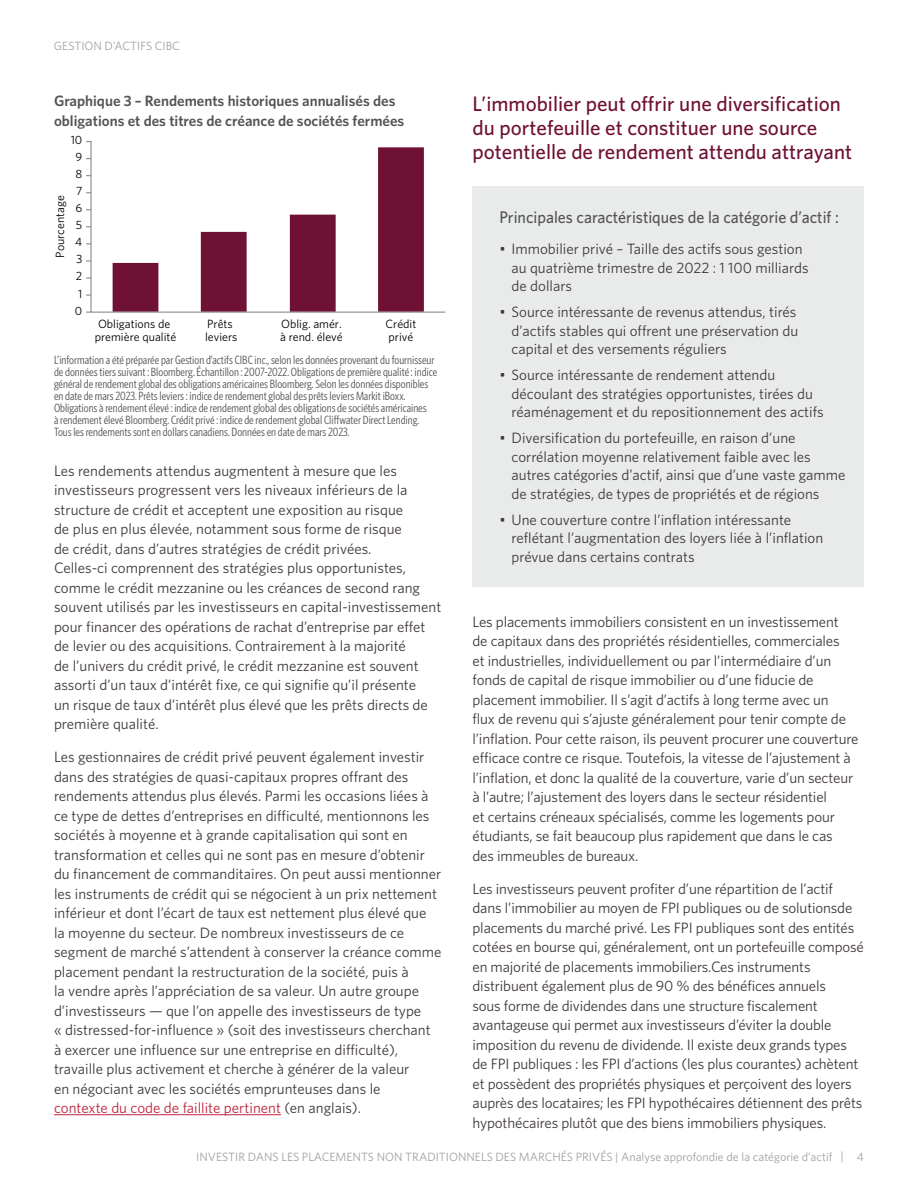
<style>
.page{position:relative;width:918px;height:1188px;background:#fff}
.page>*{position:absolute;margin:0;border:0;box-sizing:border-box;transform-origin:0 0}
.Subheader_H3{font:500 21px/24px "Whitney";color:#6f1035}
.Subheader_H4{font:500 16.8px "Whitney";color:#545455;scale:.95 1}
.Body_P{font:15px/19.5px "Whitney";color:#3f3838}
.Subheader_H5{font:600 15px/19.5px "Whitney";color:#545455}
.Source_p{font:12px/12px "Whitney Condensed";color:#545455}
.t1{font:12px "Whitney";color:#a0a0a1}
.t2{font:12px/17.1px "Whitney";color:#000}
.s1{color:#bf233b}
</style>
<div class="page">
<div style="left:472px;top:186px;width:392px;height:401px;background:#e9ebea"></div>
<hr style="left:54px;top:1114px;width:227px;height:1px;background:#bf233b">
<svg style="left:90px;top:141px;width:355px;height:172px"></svg>
<p class="t1" style="left:54px;top:38px;width:127px">GESTION D’ACTIFS CIBC</p>
<h5 class="Subheader_H5" style="left:54px;top:91px;width:352px">Graphique 3 – Rendements historiques annualisés des obligations et des titres de créance de sociétés fermées</h5>
<p class="t2" style="left:71px;top:131px;width:13px">10</p>
<p class="t2" style="left:51px;top:258px;width:64px;rotate:-90deg">Pourcentage</p>
<p class="t2" style="left:76px;top:148px;width:8px">9<br>8</p>
<p class="t2" style="left:75px;top:182px;width:9px;text-align:justify">7<br>6<br>5<br>4<br>3<br>2<br>1</p>
<p class="t2" style="left:75px;top:302px;width:9px">0</p>
<p class="t2" style="left:95px;top:317px;width:83px;line-height:13.5px">Obligations de première qualité</p>
<p class="t2" style="left:205px;top:317px;width:34px;line-height:13.5px">Prêts leviers</p>
<p class="t2" style="left:280px;top:317px;width:64px;line-height:13.5px">Oblig. amér. à rend. élevé</p>
<p class="t2" style="left:386px;top:317px;width:32px;line-height:13.5px">Crédit privé</p>
<p class="Source_p" style="left:54px;top:353px;width:385px">L’information a été préparée par Gestion d’actifs CIBC inc., selon les données provenant du fournisseur de données tiers suivant : Bloomberg. Échantillon : 2007-2022. Obligations de première qualité : indice général de rendement global des obligations américaines Bloomberg. Selon les données disponibles en date de mars 2023. Prêts leviers : indice de rendement global des prêts leviers Markit iBoxx.<br>Obligations à rendement élevé : indice de rendement global des obligations de sociétés américaines<br>à rendement élevé Bloomberg. Crédit privé : indice de rendement global Cliffwater Direct Lending.<br>Tous les rendements sont en dollars canadiens. Données en date de mars 2023.</p>
<p class="Body_P" style="left:54px;top:460px;width:389px">Les rendements attendus augmentent à mesure que les investisseurs progressent vers les niveaux inférieurs de la structure de crédit et acceptent une exposition au risque<br>de plus en plus élevée, notamment sous forme de risque<br>de crédit, dans d’autres stratégies de crédit privées.<br>Celles-ci comprennent des stratégies plus opportunistes, comme le crédit mezzanine ou les créances de second rang souvent utilisés par les investisseurs en capital-investissement pour financer des opérations de rachat d’entreprise par effet de levier ou des acquisitions. Contrairement à la majorité<br>de l’univers du crédit privé, le crédit mezzanine est souvent assorti d’un taux d’intérêt fixe, ce qui signifie qu’il présente<br>un risque de taux d’intérêt plus élevé que les prêts directs de première qualité.</p>
<p class="Body_P" style="left:54px;top:747px;width:389px">Les gestionnaires de crédit privé peuvent également investir dans des stratégies de quasi-capitaux propres offrant des rendements attendus plus élevés. Parmi les occasions liées à ce type de dettes d’entreprises en difficulté, mentionnons les sociétés à moyenne et à grande capitalisation qui sont en transformation et celles qui ne sont pas en mesure d’obtenir du financement de commanditaires. On peut aussi mentionner les instruments de crédit qui se négocient à un prix nettement inférieur et dont l’écart de taux est nettement plus élevé que<br>la moyenne du secteur. De nombreux investisseurs de ce segment de marché s’attendent à conserver la créance comme placement pendant la restructuration de la société, puis à<br>la vendre après l’appréciation de sa valeur. Un autre groupe d’investisseurs — que l’on appelle des investisseurs de type<br>« distressed-for-influence » (soit des investisseurs cherchant à exercer une influence sur une entreprise en difficulté), travaille plus activement et cherche à générer de la valeur<br>en négociant avec les sociétés emprunteuses dans le<br><span class="s1">contexte du code de faillite pertinent</span> (en anglais).</p>
<h3 class="Subheader_H3" style="left:472px;top:92px;width:381px">L’immobilier peut offrir une diversification du portefeuille et constituer une source potentielle de rendement attendu attrayant</h3>
<h4 class="Subheader_H4" style="left:500px;top:206px;width:359px">Principales caractéristiques de la catégorie d’actif :</h4>
<p class="Body_P" style="left:512px;top:239px;width:299px;line-height:18.8px;text-indent:-12px">• Immobilier privé – Taille des actifs sous gestion au quatrième trimestre de 2022 : 1 100 milliards de dollars</p>
<p class="Body_P" style="left:512px;top:302px;width:288px;line-height:18.8px;text-indent:-12px">• Source intéressante de revenus attendus, tirés d’actifs stables qui offrent une préservation du capital et des versements réguliers</p>
<p class="Body_P" style="left:512px;top:365px;width:314px;line-height:18.8px;text-indent:-12px">• Source intéressante de rendement attendu découlant des stratégies opportunistes, tirées du réaménagement et du repositionnement des actifs</p>
<p class="Body_P" style="left:512px;top:428px;width:336px;line-height:18.8px;text-indent:-12px">• Diversification du portefeuille, en raison d’une corrélation moyenne relativement faible avec les autres catégories d’actif, ainsi que d’une vaste gamme de stratégies, de types de propriétés et de régions</p>
<p class="Body_P" style="left:512px;top:510px;width:313px;line-height:18.8px;text-indent:-12px">• Une couverture contre l’inflation intéressante reflétant l’augmentation des loyers liée à l’inflation prévue dans certains contrats</p>
<p class="Body_P" style="left:472px;top:611px;width:388px">Les placements immobiliers consistent en un investissement<br>de capitaux dans des propriétés résidentielles, commerciales<br>et industrielles, individuellement ou par l’intermédiaire d’un fonds de capital de risque immobilier ou d’une fiducie de placement immobilier. Il s’agit d’actifs à long terme avec un<br>flux de revenu qui s’ajuste généralement pour tenir compte de l’inflation. Pour cette raison, ils peuvent procurer une couverture efficace contre ce risque. Toutefois, la vitesse de l’ajustement à l’inflation, et donc la qualité de la couverture, varie d’un secteur à l’autre; l’ajustement des loyers dans le secteur résidentiel<br>et certains créneaux spécialisés, comme les logements pour étudiants, se fait beaucoup plus rapidement que dans le cas<br>des immeubles de bureaux.</p>
<p class="Body_P" style="left:472px;top:878px;width:393px">Les investisseurs peuvent profiter d’une répartition de l’actif dans l’immobilier au moyen de FPI publiques ou de solutionsde placements du marché privé. Les FPI publiques sont des entités cotées en bourse qui, généralement, ont un portefeuille composé en majorité de placements immobiliers.Ces instruments distribuent également plus de 90 % des bénéfices annuels<br>sous forme de dividendes dans une structure fiscalement avantageuse qui permet aux investisseurs d’éviter la double imposition du revenu de dividende. Il existe deux grands types de FPI publiques : les FPI d’actions (les plus courantes) achètent et possèdent des propriétés physiques et perçoivent des loyers auprès des locataires; les FPI hypothécaires détiennent des prêts hypothécaires plutôt que des biens immobiliers physiques.</p>
<p class="t1" style="left:196px;top:1149px;width:669px">INVESTIR DANS LES PLACEMENTS NON TRADITIONNELS DES MARCHÉS PRIVÉS | Analyse approfondie de la catégorie d’actif | 4</p>
</div>
